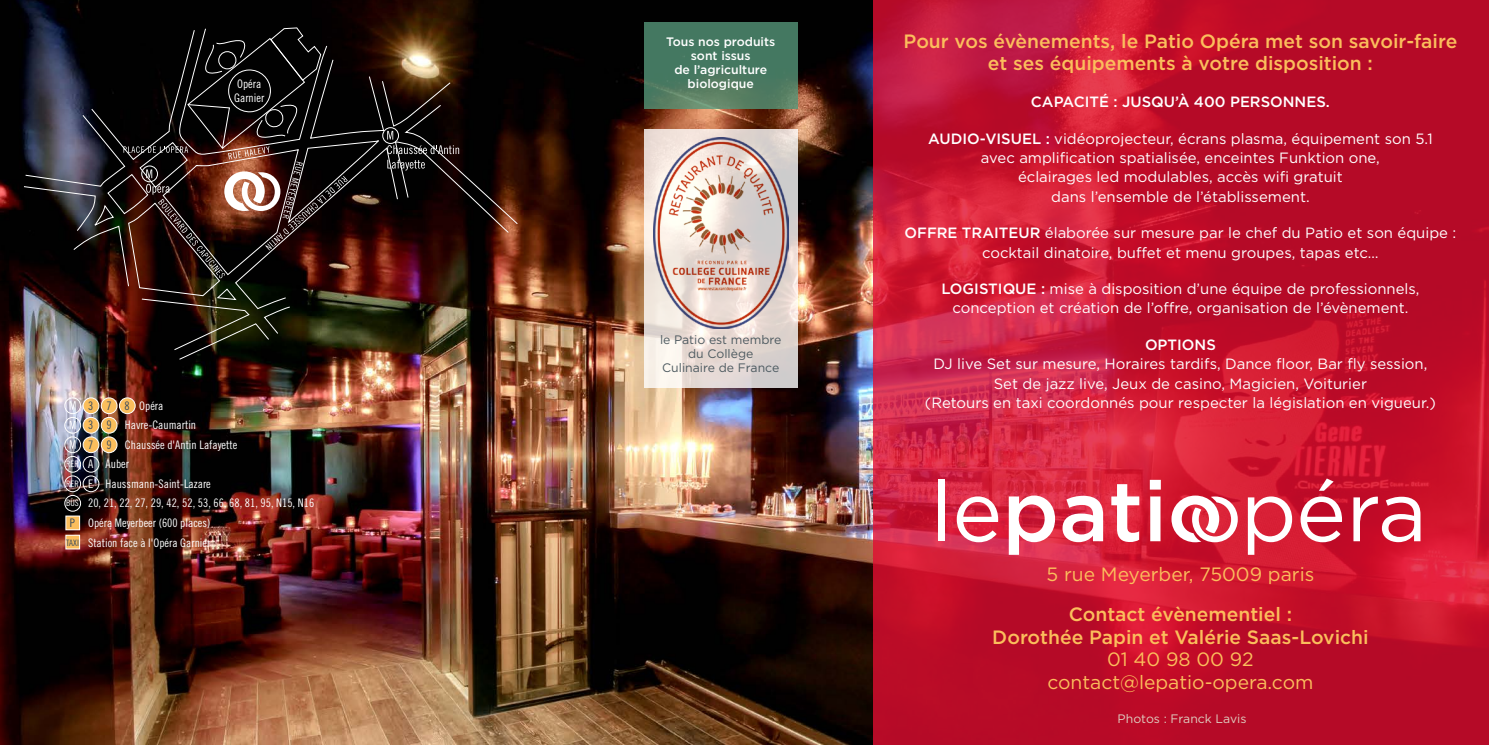
<style>
.page{position:relative;width:1489px;height:745px;background:#fff}
.page>*{position:absolute;margin:0;border:0;box-sizing:border-box;transform-origin:0 0}
.t1{font:500 19.25px/22.8px "Gotham";color:#fbbe5c;text-align:center}
.t2{font:19.25px/22.8px "Gotham";color:#fbbe5c;text-align:center}
.t3{font:14.88px/19.2px "Gotham";color:#fff;text-align:center}
.t4{font:500 14.88px "Gotham";color:#fff}
.t5{font:500 12.25px/14px "Gotham";color:#fff;text-align:center}
.t6{font:12.25px/14px "Gotham";color:#4d5a60;text-align:center}
.t7{font:12.25px "Gotham";color:#decdbf}
.t8{font:11.72px/19.4px "Trade Gothic Cond Eighteen";color:#fff}
.t9{font:11.72px/19.4px "Trade Gothic Cond Eighteen";color:#394b5d}
.t10{font:8.75px "Trade Gothic Cond Eighteen";color:#fff}
.t11{font:8.75px "Trade Gothic Cond Eighteen";color:#394b5d}
.s1{font-size:11.72px}
.s2{font-weight:500}
</style>
<div class="page">
<img style="left:0;top:0;width:873px;height:744px">
<svg style="left:873px;top:0;width:615px;height:744px;background:#c41430"></svg>
<div style="left:83px;top:397px;width:16px;height:16px;background:#fbbe5c;border-radius:50%"></div>
<div style="left:83px;top:397px;width:16px;height:17px;border:1px solid #fff;border-radius:50%"></div>
<div style="left:101px;top:397px;width:16px;height:16px;background:#fbbe5c;border-radius:50%"></div>
<div style="left:101px;top:397px;width:16px;height:17px;border:1px solid #fff;border-radius:50%"></div>
<div style="left:119px;top:397px;width:16px;height:16px;background:#fbbe5c;border-radius:50%"></div>
<div style="left:119px;top:397px;width:16px;height:17px;border:1px solid #fff;border-radius:50%"></div>
<div style="left:66px;top:515px;width:14px;height:14px;background:#fbbe5c"></div>
<div style="left:65px;top:515px;width:15px;height:15px;border:1px solid #fff"></div>
<div style="left:66px;top:535px;width:14px;height:13px;background:#fbbe5c"></div>
<div style="left:65px;top:534px;width:15px;height:15px;border:1px solid #fff"></div>
<svg style="left:70px;top:401px;width:6px;height:8px"></svg>
<svg style="left:70px;top:420px;width:6px;height:9px"></svg>
<div style="left:83px;top:417px;width:16px;height:16px;background:#fbbe5c;border-radius:50%"></div>
<div style="left:83px;top:417px;width:16px;height:16px;border:1px solid #fff;border-radius:50%"></div>
<div style="left:101px;top:417px;width:16px;height:16px;background:#fbbe5c;border-radius:50%"></div>
<div style="left:101px;top:417px;width:16px;height:16px;border:1px solid #fff;border-radius:50%"></div>
<svg style="left:70px;top:440px;width:6px;height:8px"></svg>
<div style="left:83px;top:436px;width:16px;height:16px;background:#fbbe5c;border-radius:50%"></div>
<div style="left:83px;top:436px;width:16px;height:17px;border:1px solid #fff;border-radius:50%"></div>
<div style="left:101px;top:436px;width:16px;height:16px;background:#fbbe5c;border-radius:50%"></div>
<div style="left:101px;top:436px;width:16px;height:17px;border:1px solid #fff;border-radius:50%"></div>
<div style="left:64px;top:397px;width:17px;height:17px;border:1px solid #fff;border-radius:50%"></div>
<div style="left:64px;top:417px;width:17px;height:16px;border:1px solid #fff;border-radius:50%"></div>
<div style="left:64px;top:436px;width:17px;height:17px;border:1px solid #fff;border-radius:50%"></div>
<div style="left:83px;top:456px;width:16px;height:16px;border:1px solid #fff;border-radius:50%"></div>
<div style="left:83px;top:475px;width:16px;height:16px;border:1px solid #fff;border-radius:50%"></div>
<div style="left:64px;top:456px;width:17px;height:16px;border:1px solid #fff;border-radius:50%"></div>
<div style="left:64px;top:475px;width:17px;height:16px;border:1px solid #fff;border-radius:50%"></div>
<div style="left:64px;top:494px;width:17px;height:17px;border:1px solid #fff;border-radius:50%"></div>
<img style="left:23px;top:27px;width:495px;height:333px">
<svg style="left:644px;top:129px;width:153px;height:258px;background:#e5dbd6"></svg>
<img style="left:653px;top:138px;width:135px;height:190px">
<svg style="left:644px;top:22px;width:153px;height:87px;background:#4a7a61"></svg>
<div style="left:938px;top:479px;width:7px;height:62px;background:#fff"></div>
<svg style="left:956px;top:496px;width:42px;height:46px"></svg>
<svg style="left:1008px;top:495px;width:47px;height:59px"></svg>
<svg style="left:1062px;top:495px;width:41px;height:47px"></svg>
<svg style="left:1111px;top:484px;width:28px;height:57px"></svg>
<svg style="left:1149px;top:479px;width:11px;height:62px"></svg>
<svg style="left:1247px;top:496px;width:44px;height:58px"></svg>
<svg style="left:1318px;top:478px;width:15px;height:12px"></svg>
<svg style="left:1300px;top:496px;width:41px;height:46px"></svg>
<svg style="left:1353px;top:496px;width:67px;height:46px"></svg>
<svg style="left:1171px;top:495px;width:66px;height:47px"></svg>
<p class="t8" style="left:234px;top:76px;width:32px;line-height:14.2px">Opéra<br>Garnier</p>
<p class="t9" style="left:88px;top:395px;width:43px">378<br>3 9<br>7 9</p>
<p class="t8" style="left:125px;top:395px;width:114px;text-indent:14px">Opéra<br>Havre-Caumartin<br>Chaussée d'Antin Lafayette</p>
<p class="t10" style="left:66px;top:458px;width:29px">RER <span class="s1">A</span></p>
<p class="t10" style="left:66px;top:478px;width:29px">RER <span class="s1">E</span></p>
<p class="t8" style="left:88px;top:493px;width:227px">20, 21, 22, 27, 29, 42, 52, 53, 66, 68, 81, 95, N15, N16<br>Opéra Meyerbeer (600 places)</p>
<p class="t8" style="left:106px;top:454px;width:107px">Auber<br>Haussmann-Saint-Lazare</p>
<p class="t10" style="left:66px;top:497px;width:14px">BUS</p>
<p class="t9" style="left:70px;top:512px;width:7px">P</p>
<p class="t11" style="left:66px;top:537px;width:14px">TAXI</p>
<p class="t8" style="left:88px;top:532px;width:124px">Station face à l'Opéra Garnier</p>
<p class="t5" style="left:666px;top:35px;width:110px">Tous nos produits sont issus<br>de l’agriculture biologique</p>
<p class="t6" style="left:660px;top:332px;width:123px">le Patio est membre du Collège<br>Culinaire de France</p>
<p class="t1" style="left:903px;top:29px;width:555px">Pour vos évènements, le Patio Opéra met son savoir-faire et ses équipements à votre disposition :</p>
<p class="t4" style="left:1030px;top:92px;width:300px">CAPACITÉ : JUSQU’À 400 PERSONNES.</p>
<p class="t3" style="left:928px;top:128px;width:506px"><span class="s2">AUDIO-VISUEL :</span> vidéoprojecteur, écrans plasma, équipement son 5.1 avec amplification spatialisée, enceintes Funktion one,<br>éclairages led modulables, accès wifi gratuit<br>dans l’ensemble de l’établissement.</p>
<p class="t3" style="left:904px;top:223px;width:553px"><span class="s2">OFFRE TRAITEUR</span> élaborée sur mesure par le chef du Patio et son équipe : cocktail dinatoire, buffet et menu groupes, tapas etc…</p>
<p class="t3" style="left:941px;top:279px;width:479px"><span class="s2">LOGISTIQUE :</span> mise à disposition d’une équipe de professionnels, conception et création de l’offre, organisation de l’évènement.</p>
<p class="t4" style="left:1144px;top:335px;width:72px">OPTIONS</p>
<p class="t3" style="left:924px;top:354px;width:512px">DJ live Set sur mesure, Horaires tardifs, Dance floor, Bar fly session,<br>Set de jazz live, Jeux de casino, Magicien, Voiturier<br>(Retours en taxi coordonnés pour respecter la législation en vigueur.)</p>
<p class="t2" style="left:1046px;top:561px;width:269px">5 rue Meyerber, 75009 paris</p>
<p class="t1" style="left:992px;top:602px;width:378px">Contact évènementiel :<br>Dorothée Papin et Valérie Saas-Lovichi</p>
<p class="t2" style="left:1047px;top:647px;width:267px">01 40 98 00 92 contact@lepatio-opera.com</p>
<p class="t7" style="left:1117px;top:709px;width:130px">Photos : Franck Lavis</p>
</div>
